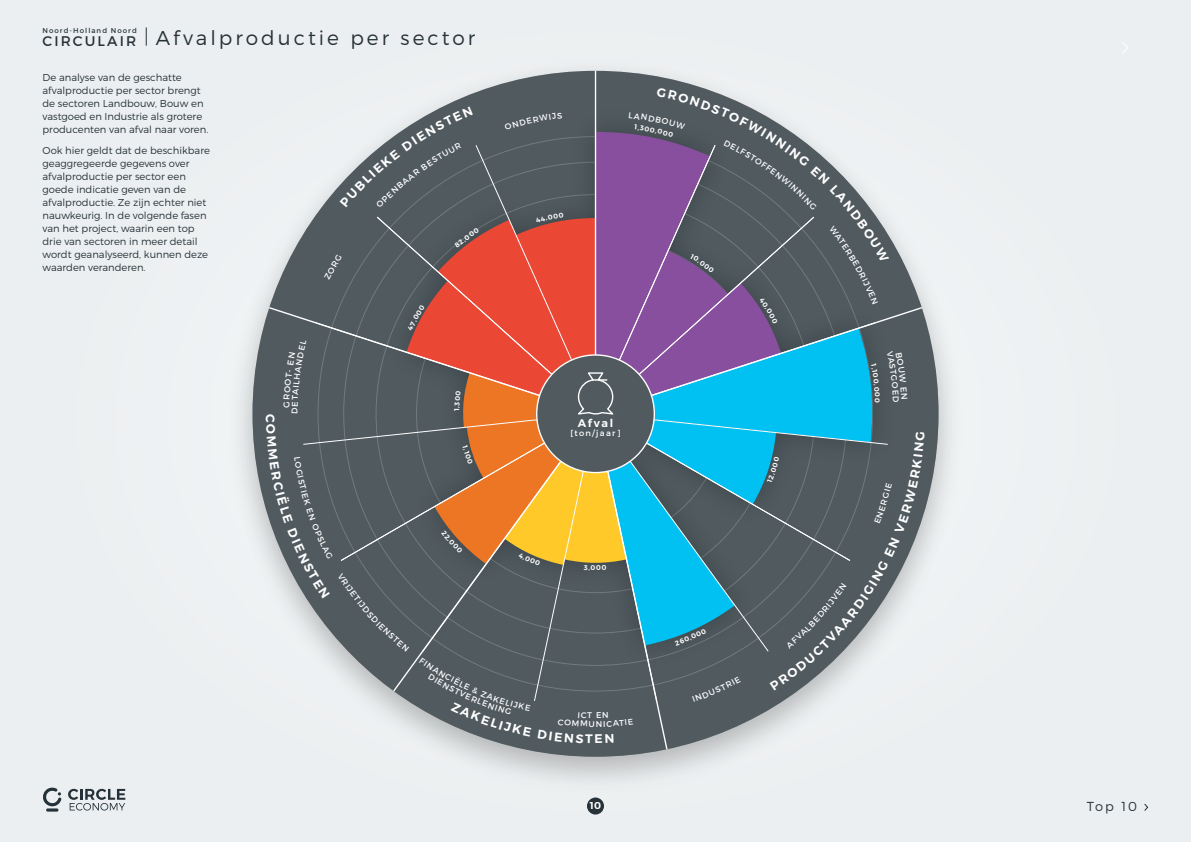
<style>
.page{position:relative;width:1191px;height:842px;background:#eceff1}
.page>*{position:absolute;margin:0;border:0;box-sizing:border-box;transform-origin:0 0}
.t1{font:300 20px "Montserrat";letter-spacing:.15em;color:#263238}
.t2{font:14px "Montserrat";letter-spacing:.15em;color:#263238}
.t3{font:300 13px "Montserrat";color:#263238}
.t4{font:600 11.1px "Montserrat";color:#fff}
.t5{font:300 10px/13px "Montserrat";color:#263238}
.t6{font:600 10px "Montserrat";color:#fff}
.t7{font:8.3px "Montserrat";color:#fff}
.t8{font:7px "Montserrat";letter-spacing:.15em;color:#263238}
</style>
<div class="page">
<div style="left:587px;top:797px;width:17px;height:17px;background:#263238;border-radius:50%"></div>
<svg style="left:1144px;top:804px;width:4px;height:7px"></svg>
<svg style="left:146px;top:27px;width:1px;height:19px"></svg>
<img style="left:244px;top:70px;width:703px;height:734px">
<hr style="left:595px;top:71px;width:1px;height:343px;background:#fff">
<svg style="left:1122px;top:42px;width:6px;height:12px"></svg>
<svg style="left:68px;top:789px;width:57px;height:21px"></svg>
<svg style="left:46px;top:808px;width:12px;height:4px"></svg>
<svg style="left:43px;top:787px;width:18px;height:19px"></svg>
<svg style="left:266px;top:88px;width:658px;height:663px;background:#797c82"></svg>
<p class="t8" style="left:43px;top:26px;width:96px">Noord-Holland Noord</p>
<h2 class="t2" style="left:43px;top:32px;width:95px">CIRCULAIR</h2>
<h1 class="t1" style="left:156px;top:26px;width:321px">Afvalproductie per sector</h1>
<p class="t5" style="left:43px;top:70px;width:167px">De analyse van de geschatte afvalproductie per sector brengt de sectoren Landbouw, Bouw en vastgoed en Industrie als grotere producenten van afval naar voren.</p>
<p class="t5" style="left:43px;top:144px;width:169px">Ook hier geldt dat de beschikbare geaggregeerde gegevens over afvalproductie per sector een goede indicatie geven van de afvalproductie. Ze zijn echter niet nauwkeurig. In de volgende fasen van het project, waarin een top drie van sectoren in meer detail wordt geanalyseerd, kunnen deze waarden veranderen.</p>
<p class="t4" style="left:578px;top:417px;width:37px">Afval</p>
<p class="t7" style="left:570px;top:428px;width:52px">[ton/jaar]</p>
<p class="t6" style="left:590px;top:799px;width:13px">10</p>
<h3 class="t3" style="left:1087px;top:798px;width:52px">Top 10</h3>
</div>
